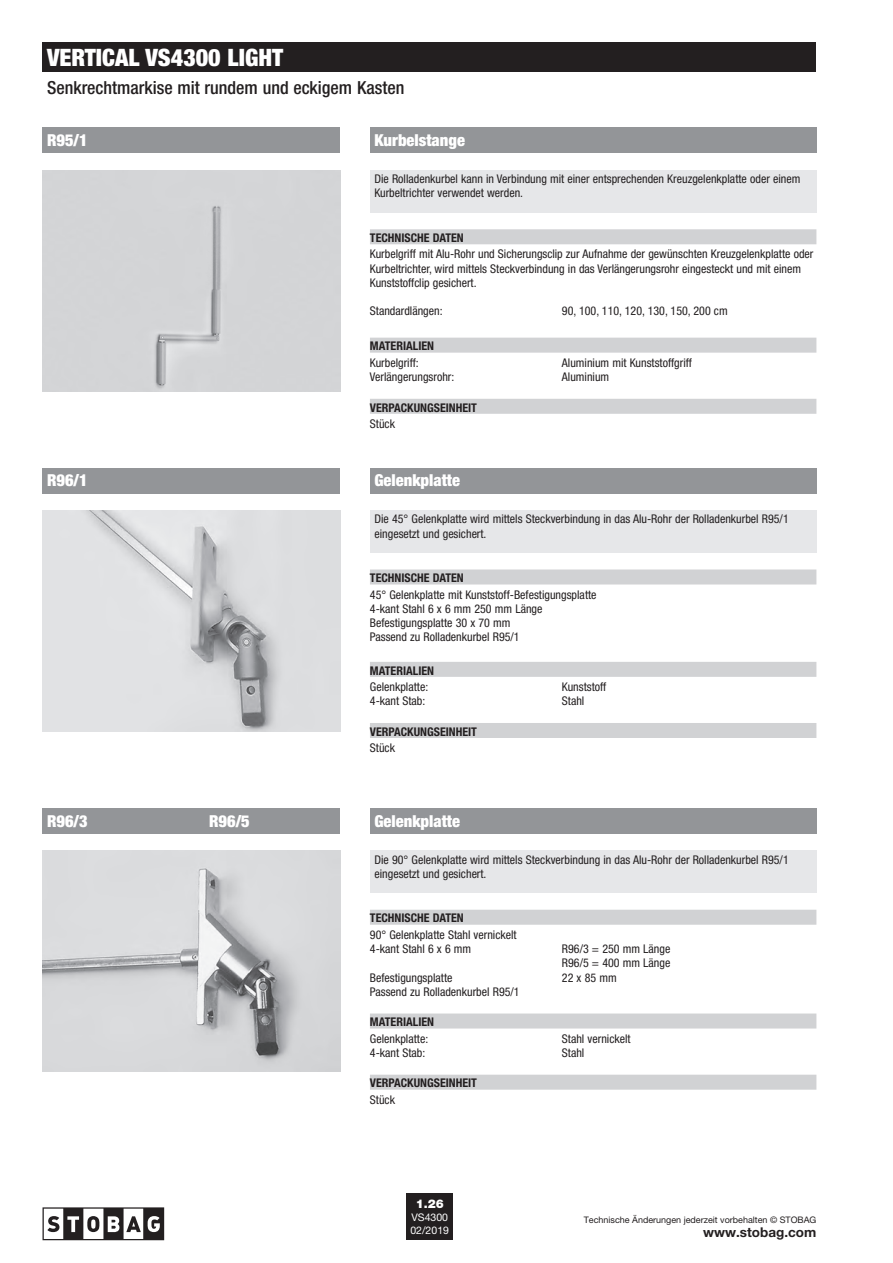
<style>
.page{position:relative;width:893px;height:1263px;background:#fff}
.page>*{position:absolute;margin:0;border:0;box-sizing:border-box;transform-origin:0 0}
.t1{font:900 condensed 24px "Helvetica Neue LT Pro";color:#fff}
.t2{font:500 condensed 18px "Helvetica Neue LT Pro";color:#231f20}
.t3{font:900 condensed 16.5px "Helvetica Neue LT Pro";color:#fff}
.t4{font:700 13.5px "Helvetica Neue LT Pro";color:#231f20}
.t5{font:condensed 12px/14.2px "Helvetica Neue LT Pro";color:#231f20}
.t6{font:700 condensed 12px "Helvetica Neue LT Pro";color:#231f20}
.t7{font:900 12px "Helvetica Neue LT Pro";color:#fff}
.t8{font:10.5px/12.6px "Helvetica Neue LT Pro";color:#fff}
.t9{font:9px "Helvetica Neue LT Pro";color:#231f20}
</style>
<div class="page">
<img style="left:43px;top:510px;width:297px;height:221px">
<img style="left:43px;top:850px;width:297px;height:221px">
<div style="left:43px;top:170px;width:297px;height:221px;background:#d4d5d7"></div>
<div style="left:370px;top:468px;width:446px;height:25px;background:#939598"></div>
<div style="left:370px;top:510px;width:446px;height:43px;background:#e6e7e9"></div>
<div style="left:370px;top:723px;width:446px;height:15px;background:#d1d2d4"></div>
<div style="left:370px;top:569px;width:446px;height:15px;background:#d1d2d4"></div>
<div style="left:370px;top:662px;width:446px;height:15px;background:#d1d2d4"></div>
<div style="left:370px;top:808px;width:446px;height:25px;background:#939598"></div>
<div style="left:370px;top:850px;width:446px;height:43px;background:#e6e7e9"></div>
<div style="left:370px;top:1075px;width:446px;height:15px;background:#d1d2d4"></div>
<div style="left:370px;top:910px;width:446px;height:15px;background:#d1d2d4"></div>
<div style="left:370px;top:1013px;width:446px;height:15px;background:#d1d2d4"></div>
<div style="left:370px;top:128px;width:446px;height:25px;background:#939598"></div>
<div style="left:370px;top:170px;width:446px;height:43px;background:#e6e7e9"></div>
<div style="left:370px;top:399px;width:446px;height:15px;background:#d1d2d4"></div>
<div style="left:370px;top:229px;width:446px;height:15px;background:#d1d2d4"></div>
<div style="left:370px;top:338px;width:446px;height:15px;background:#d1d2d4"></div>
<div style="left:406px;top:1193px;width:47px;height:47px;background:#231f20"></div>
<div style="left:43px;top:43px;width:773px;height:29px;background:#231f20"></div>
<svg style="left:43px;top:1207px;width:121px;height:33px"></svg>
<div style="left:43px;top:468px;width:297px;height:25px;background:#939598"></div>
<div style="left:43px;top:808px;width:297px;height:25px;background:#939598"></div>
<div style="left:43px;top:128px;width:297px;height:25px;background:#939598"></div>
<h1 class="t1" style="left:47px;top:43px;width:238px">VERTICAL VS4300 LIGHT</h1>
<h2 class="t2" style="left:47px;top:76px;width:359px">Senkrechtmarkise mit rundem und eckigem Kasten</h2>
<h3 class="t3" style="left:47px;top:130px;width:42px">R95/1</h3>
<h3 class="t3" style="left:374px;top:130px;width:92px">Kurbelstange</h3>
<p class="t5" style="left:374px;top:172px;width:427px">Die Rolladenkurbel kann in Verbindung mit einer entsprechenden Kreuzgelenkplatte oder einem<br>Kurbeltrichter verwendet werden.</p>
<p class="t6" style="left:370px;top:231px;width:95px">TECHNISCHE DATEN</p>
<p class="t5" style="left:370px;top:247px;width:445px">Kurbelgriff mit Alu-Rohr und Sicherungsclip zur Aufnahme der gewünschten Kreuzgelenkplatte oder<br>Kurbeltrichter, wird mittels Steckverbindung in das Verlängerungsrohr eingesteckt und mit einem<br>Kunststoffclip gesichert.</p>
<p class="t5" style="left:370px;top:304px;width:74px">Standardlängen:</p>
<p class="t5" style="left:562px;top:304px;width:167px">90, 100, 110, 120, 130, 150, 200 cm</p>
<p class="t6" style="left:370px;top:339px;width:66px">MATERIALIEN</p>
<p class="t5" style="left:370px;top:355px;width:50px">Kurbelgriff:</p>
<p class="t5" style="left:562px;top:355px;width:132px">Aluminium mit Kunststoffgriff</p>
<p class="t5" style="left:370px;top:370px;width:86px">Verlängerungsrohr:</p>
<p class="t5" style="left:562px;top:370px;width:49px">Aluminium</p>
<p class="t6" style="left:370px;top:400px;width:109px">VERPACKUNGSEINHEIT</p>
<p class="t5" style="left:370px;top:416px;width:27px">Stück</p>
<h3 class="t3" style="left:47px;top:470px;width:42px">R96/1</h3>
<h3 class="t3" style="left:374px;top:470px;width:87px">Gelenkplatte</h3>
<p class="t5" style="left:374px;top:512px;width:416px">Die 45° Gelenkplatte wird mittels Steckverbindung in das Alu-Rohr der Rolladenkurbel R95/1 eingesetzt und gesichert.</p>
<p class="t6" style="left:370px;top:571px;width:95px">TECHNISCHE DATEN</p>
<p class="t5" style="left:370px;top:587px;width:228px">45° Gelenkplatte mit Kunststoff-Befestigungsplatte 4-kant Stahl 6 x 6 mm 250 mm Länge Befestigungsplatte 30 x 70 mm<br>Passend zu Rolladenkurbel R95/1</p>
<p class="t6" style="left:370px;top:663px;width:66px">MATERIALIEN</p>
<p class="t5" style="left:370px;top:679px;width:60px">Gelenkplatte:</p>
<p class="t5" style="left:562px;top:679px;width:46px">Kunststoff</p>
<p class="t5" style="left:370px;top:694px;width:57px">4-kant Stab:</p>
<p class="t5" style="left:562px;top:694px;width:24px">Stahl</p>
<p class="t6" style="left:370px;top:724px;width:109px">VERPACKUNGSEINHEIT</p>
<p class="t5" style="left:370px;top:741px;width:27px">Stück</p>
<h3 class="t3" style="left:47px;top:810px;width:42px">R96/3</h3>
<h3 class="t3" style="left:209px;top:810px;width:42px">R96/5</h3>
<h3 class="t3" style="left:374px;top:810px;width:87px">Gelenkplatte</h3>
<p class="t5" style="left:374px;top:852px;width:416px">Die 90° Gelenkplatte wird mittels Steckverbindung in das Alu-Rohr der Rolladenkurbel R95/1 eingesetzt und gesichert.</p>
<p class="t6" style="left:370px;top:911px;width:95px">TECHNISCHE DATEN</p>
<p class="t5" style="left:370px;top:927px;width:148px">90° Gelenkplatte Stahl vernickelt<br>4-kant Stahl 6 x 6 mm</p>
<p class="t5" style="left:562px;top:942px;width:110px">R96/3 = 250 mm Länge<br>R96/5 = 400 mm Länge</p>
<p class="t5" style="left:370px;top:970px;width:84px">Befestigungsplatte</p>
<p class="t5" style="left:562px;top:970px;width:56px">22 x 85 mm</p>
<p class="t5" style="left:370px;top:984px;width:151px">Passend zu Rolladenkurbel R95/1</p>
<p class="t6" style="left:370px;top:1015px;width:66px">MATERIALIEN</p>
<p class="t5" style="left:370px;top:1031px;width:60px">Gelenkplatte:</p>
<p class="t5" style="left:562px;top:1031px;width:70px">Stahl vernickelt</p>
<p class="t5" style="left:370px;top:1045px;width:57px">4-kant Stab:</p>
<p class="t5" style="left:562px;top:1045px;width:24px">Stahl</p>
<p class="t6" style="left:370px;top:1076px;width:109px">VERPACKUNGSEINHEIT</p>
<p class="t5" style="left:370px;top:1092px;width:27px">Stück</p>
<p class="t7" style="left:416px;top:1197px;width:30px">1.26</p>
<p class="t8" style="left:410px;top:1211px;width:40px">VS4300<br>02/2019</p>
<p class="t9" style="left:584px;top:1214px;width:234px">Technische Änderungen jederzeit vorbehalten © STOBAG</p>
<p class="t4" style="left:703px;top:1224px;width:115px">www.stobag.com</p>
</div>
